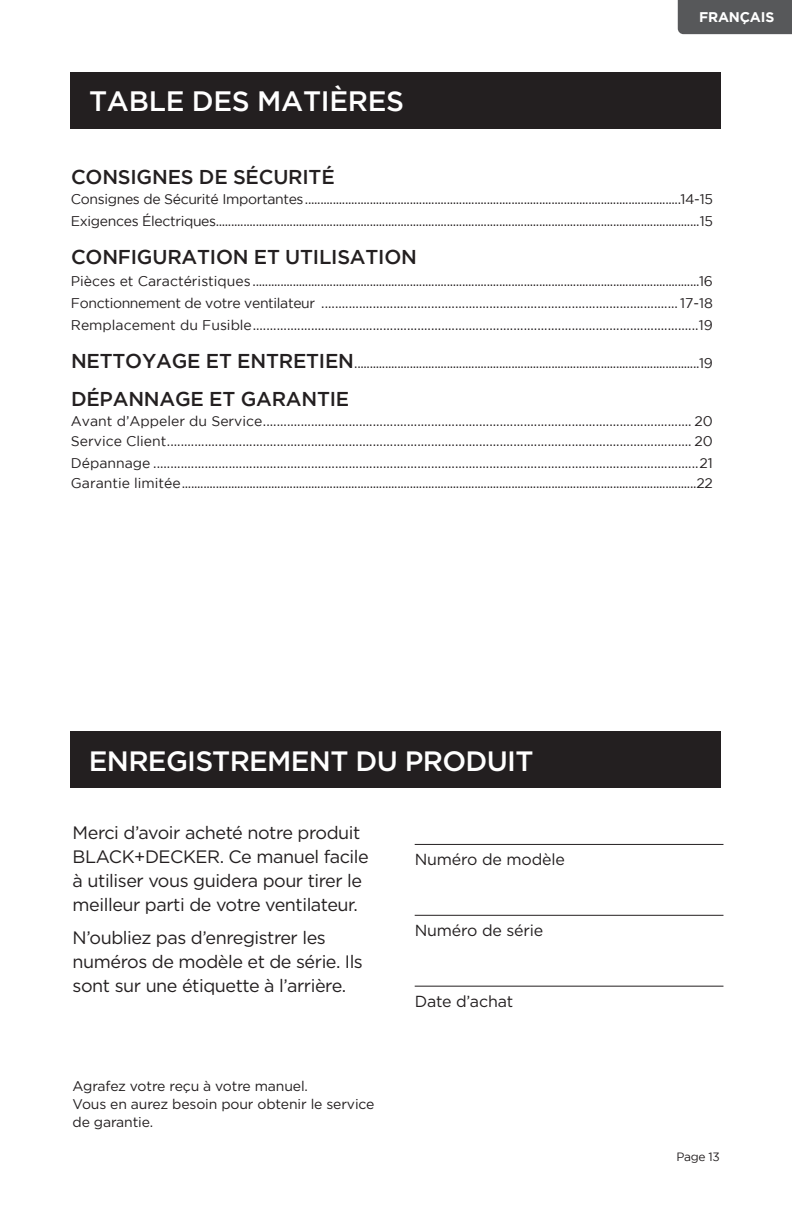
<style>
.page{position:relative;width:792px;height:1224px;background:#fff}
.page>*{position:absolute;margin:0;border:0;box-sizing:border-box;transform-origin:0 0}
.t1{font:500 28px "Gotham";letter-spacing:-.025em;color:#fff}
.t2{font:500 28px "Gotham";letter-spacing:-.01em;color:#fff}
.t3{font:500 20px "Gotham";letter-spacing:-.01em;color:#231f20}
.t4{font:18px/24px "Gotham";letter-spacing:-.025em;color:#231f20}
.t5{font:16px "Gotham";letter-spacing:-.01em;color:#231f20}
.t6{font:14px/22px "Gotham";color:#231f20}
.t7{font:14px/22px "Gotham";letter-spacing:-.025em;color:#231f20}
.t8{font:14px/18px "Gotham";letter-spacing:-.01em;color:#231f20}
.t9{font:700 14px "Gotham";letter-spacing:-.01em;color:#fff}
.t10{font:12px "Gotham";letter-spacing:-.025em;color:#231f20}
.s1{font-weight:500;font-size:20px}
</style>
<div class="page">
<div style="left:678px;top:0;width:114px;height:34px;background:#57585a"></div>
<div style="left:71px;top:72px;width:650px;height:57px;background:#231f20"></div>
<hr style="left:415px;top:844px;width:308px;height:1px;background:#231f20">
<hr style="left:415px;top:915px;width:308px;height:1px;background:#231f20">
<hr style="left:415px;top:986px;width:308px;height:1px;background:#231f20">
<div style="left:71px;top:732px;width:650px;height:56px;background:#231f20"></div>
<p class="t2" style="left:89px;top:85px;width:317px">TABLE DES MATIÈRES</p>
<p class="t9" style="left:699px;top:9px;width:77px">FRANÇAIS</p>
<p class="t3" style="left:71px;top:166px;width:265px">CONSIGNES DE SÉCURITÉ</p>
<p class="t7" style="left:71px;top:188px;width:644px">Consignes de Sécurité Importantes..........................................................................................................................14-15<br>Exigences Électriques.............................................................................................................................................................15</p>
<p class="t3" style="left:71px;top:246px;width:347px">CONFIGURATION ET UTILISATION</p>
<p class="t6" style="left:71px;top:270px;width:644px;text-align:justify">Pièces et Caractéristiques .................................................................................................................................................16<br>Fonctionnement de votre ventilateur ........................................................................................................17-18<br>Remplacement du Fusible..................................................................................................................................19</p>
<p class="t6" style="left:71px;top:352px;width:643px"><span class="s1">NETTOYAGE ET ENTRETIEN</span>................................................................................................................19</p>
<p class="t3" style="left:71px;top:388px;width:280px">DÉPANNAGE ET GARANTIE</p>
<p class="t6" style="left:71px;top:411px;width:644px;line-height:20px">Avant d’Appeler du Service............................................................................................................................. 20<br>Service Client......................................................................................................................................................... 20</p>
<p class="t6" style="left:71px;top:453px;width:644px;line-height:20px">Dépannage ...............................................................................................................................................................21<br>Garantie limitée.......................................................................................................................................................................22</p>
<p class="t1" style="left:89px;top:743px;width:446px">ENREGISTREMENT DU PRODUIT</p>
<p class="t4" style="left:73px;top:821px;width:298px">Merci d’avoir acheté notre produit BLACK+DECKER. Ce manuel facile à utiliser vous guidera pour tirer le meilleur parti de votre ventilateur.</p>
<p class="t4" style="left:73px;top:926px;width:292px">N’oubliez pas d’enregistrer les numéros de modèle et de série. Ils sont sur une étiquette à l’arrière.</p>
<p class="t8" style="left:73px;top:1077px;width:237px">Agrafez votre reçu à votre manuel.</p>
<p class="t8" style="left:73px;top:1095px;width:303px">Vous en aurez besoin pour obtenir le service de garantie.</p>
<p class="t5" style="left:415px;top:850px;width:152px">Numéro de modèle</p>
<p class="t5" style="left:415px;top:920px;width:130px">Numéro de série</p>
<p class="t5" style="left:415px;top:991px;width:100px">Date d’achat</p>
<p class="t10" style="left:677px;top:1151px;width:45px">Page 13</p>
</div>
